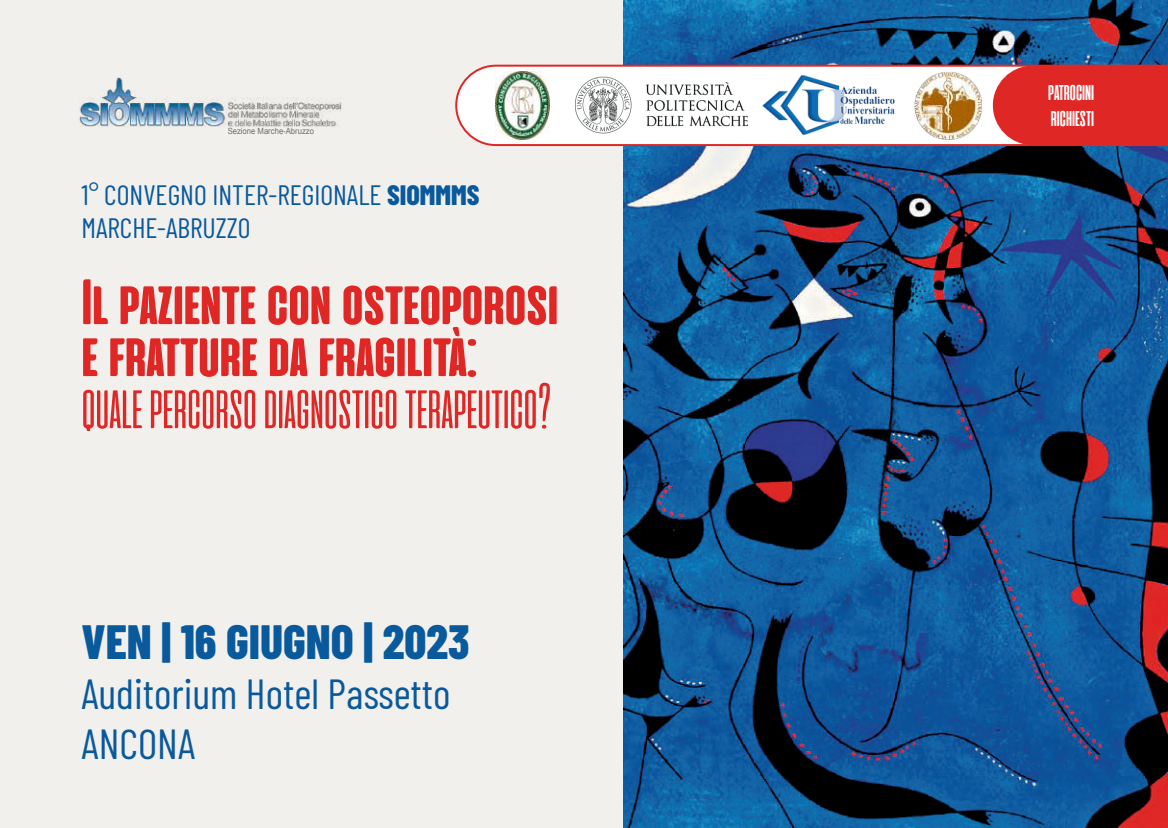
<style>
.page{position:relative;width:1168px;height:828px;background:#f2f0ec}
.page>*{position:absolute;margin:0;border:0;box-sizing:border-box;transform-origin:0 0}
.t1{font:800 64px/52px "Cinematografica";color:#df2826}
.t2{font:300 64px "Cinematografica";color:#df2826}
.t3{font:800 48px "Barlow Condensed";color:#09599d}
.t4{font:42px/50.4px "Barlow Condensed";color:#09599d}
.t5{font:28px/33.6px "Barlow Condensed";color:#09599d}
.t6{font:700 21.2px/25.4px "Cinematografica";color:#fff}
.t7{font:8.6px "Arial";color:#6c6d70;scale:.9 1}
.s1{font-weight:800}
</style>
<div class="page">
<img style="left:624px;top:0;width:544px;height:828px">
<svg style="left:455px;top:64px;width:713px;height:83px;background:#edd3d5"></svg>
<div style="left:993px;top:66px;width:175px;height:79px;background:#df2826"></div>
<img style="left:79px;top:77px;width:263px;height:50px">
<img style="left:575px;top:71px;width:172px;height:68px">
<img style="left:914px;top:71px;width:68px;height:68px">
<img style="left:495px;top:71px;width:54px;height:68px">
<img style="left:762px;top:74px;width:134px;height:63px">
<p class="t7" style="left:228px;top:125px;width:97px">Sezione Marche-Abruzzo</p>
<p class="t5" style="left:82px;top:176px;width:399px">1° CONVEGNO INTER-REGIONALE <span class="s1">SIOMMMS<br></span>MARCHE-ABRUZZO</p>
<h1 class="t1" style="left:82px;top:276px;width:478px">Il paziente con osteoporosi e fratture da fragilità:</h1>
<h1 class="t2" style="left:82px;top:372px;width:472px">QUALE PERCORSO DIAGNOSTICO TERAPEUTICO?</h1>
<h2 class="t3" style="left:82px;top:607px;width:389px">VEN | 16 GIUGNO | 2023</h2>
<h3 class="t4" style="left:82px;top:665px;width:370px">Auditorium Hotel Passetto<br>ANCONA</h3>
<p class="t6" style="left:1048px;top:80px;width:48px">PATROCINI<br>RICHIESTI</p>
</div>
